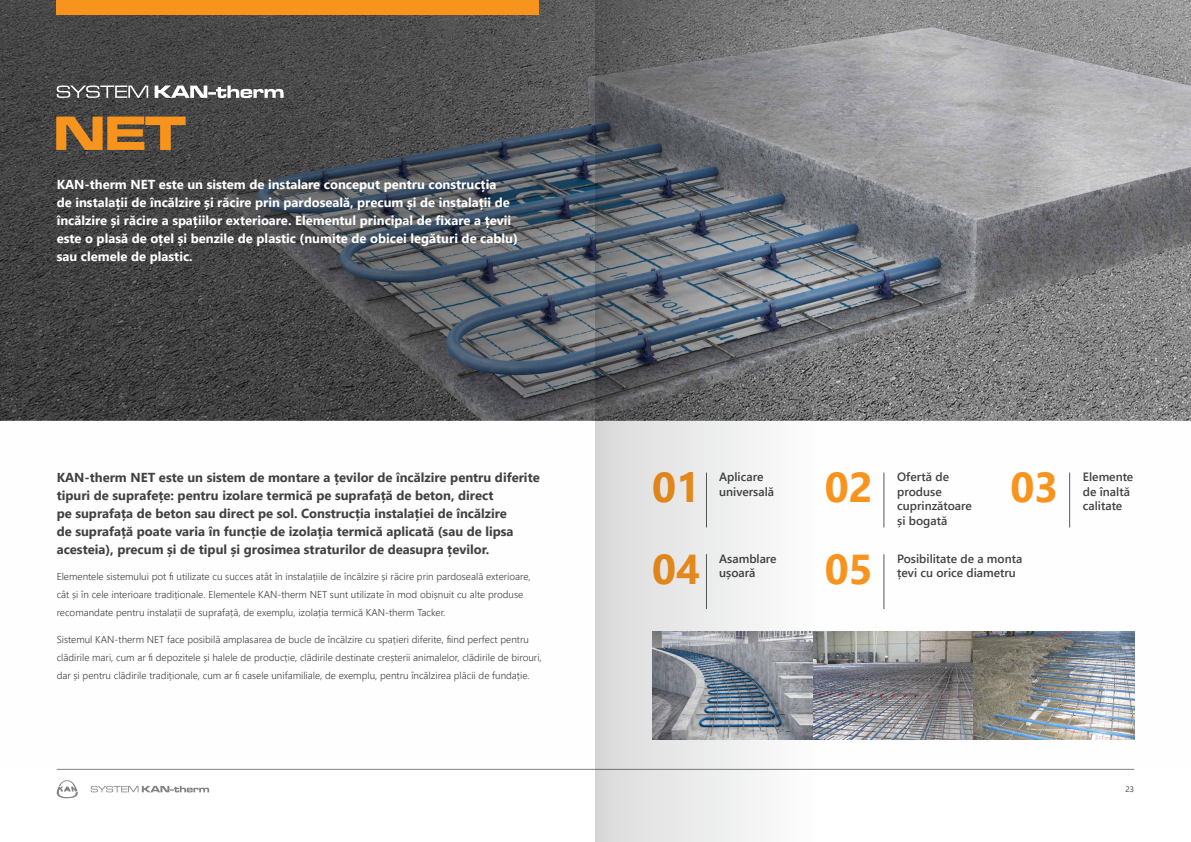
<style>
.page{position:relative;width:1191px;height:842px;background:#fff}
.page>*{position:absolute;margin:0;border:0;box-sizing:border-box;transform-origin:0 0}
.t1{font:50px "Microgramma D Bol Ext";color:#f7941e}
.t2{font:700 41.7px/81.6px "Segoe UI";color:#f7941e}
.t3{font:700 13px/18px "Segoe UI";color:#414042}
.t4{font:700 13px/18px "Segoe UI";color:#fff}
.t5{font:600 12px/14.4px "Segoe UI";color:#414042}
.t6{font:300 10px/18px "Segoe UI";color:#414042}
.t7{font:8px "Segoe UI";color:#414042}
</style>
<div class="page">
<svg style="left:57px;top:780px;width:21px;height:18px"></svg>
<svg style="left:91px;top:786px;width:118px;height:6px"></svg>
<img style="left:0;top:0;width:1191px;height:770px">
<hr style="left:57px;top:769px;width:1077px;height:1px;background:#808285">
<div style="left:57px;top:0;width:482px;height:14px;background:#f7941e"></div>
<svg style="left:57px;top:85px;width:226px;height:13px"></svg>
<svg style="left:816px;top:632px;width:157px;height:108px;background:#8b8b8e"></svg>
<img style="left:973px;top:632px;width:161px;height:108px">
<hr style="left:883px;top:473px;width:1px;height:54px;background:#58595b">
<hr style="left:1069px;top:473px;width:1px;height:54px;background:#58595b">
<hr style="left:883px;top:554px;width:1px;height:55px;background:#58595b">
<svg style="left:595px;top:0;width:221px;height:842px"></svg>
<h1 class="t1" style="left:54px;top:99px;width:133px">NET</h1>
<p class="t4" style="left:57px;top:174px;width:463px">KAN-therm NET este un sistem de instalare conceput pentru construcția<br>de instalații de încălzire și răcire prin pardoseală, precum și de instalații de încălzire și răcire a spațiilor exterioare. Elementul principal de fixare a țevii este o plasă de oțel și benzile de plastic (numite de obicei legături de cablu) sau clemele de plastic.</p>
<p class="t3" style="left:57px;top:467px;width:484px">KAN-therm NET este un sistem de montare a țevilor de încălzire pentru diferite tipuri de suprafețe: pentru izolare termică pe suprafață de beton, direct<br>pe suprafața de beton sau direct pe sol. Construcția instalației de încălzire<br>de suprafață poate varia în funcție de izolația termică aplicată (sau de lipsa acesteia), precum și de tipul și grosimea straturilor de deasupra țevilor.</p>
<p class="t6" style="left:57px;top:566px;width:475px">Elementele sistemului pot fi utilizate cu succes atât în instalațiile de încălzire și răcire prin pardoseală exterioare, cât și în cele interioare tradiționale. Elementele KAN-therm NET sunt utilizate în mod obișnuit cu alte produse recomandate pentru instalații de suprafață, de exemplu, izolația termică KAN-therm Tacker.</p>
<p class="t6" style="left:57px;top:629px;width:486px">Sistemul KAN-therm NET face posibilă amplasarea de bucle de încălzire cu spațieri diferite, fiind perfect pentru clădirile mari, cum ar fi depozitele și halele de producție, clădirile destinate creșterii animalelor, clădirile de birouri, dar și pentru clădirile tradiționale, cum ar fi casele unifamiliale, de exemplu, pentru încălzirea plăcii de fundație.</p>
<p class="t5" style="left:897px;top:469px;width:76px">Ofertă de produse cuprinzătoare și bogată</p>
<p class="t5" style="left:1083px;top:469px;width:52px">Elemente de înaltă calitate</p>
<p class="t5" style="left:719px;top:469px;width:56px">Aplicare universală</p>
<h2 class="t2" style="left:652px;top:443px;width:49px">01<br>04</h2>
<h2 class="t2" style="left:825px;top:443px;width:49px">02</h2>
<h2 class="t2" style="left:1010px;top:443px;width:49px">03</h2>
<p class="t5" style="left:719px;top:550px;width:59px">Asamblare ușoară</p>
<p class="t5" style="left:897px;top:550px;width:127px">Posibilitate de a monta țevi cu orice diametru</p>
<h2 class="t2" style="left:825px;top:525px;width:49px">05</h2>
<p class="t7" style="left:1125px;top:781px;width:10px">23</p>
</div>
